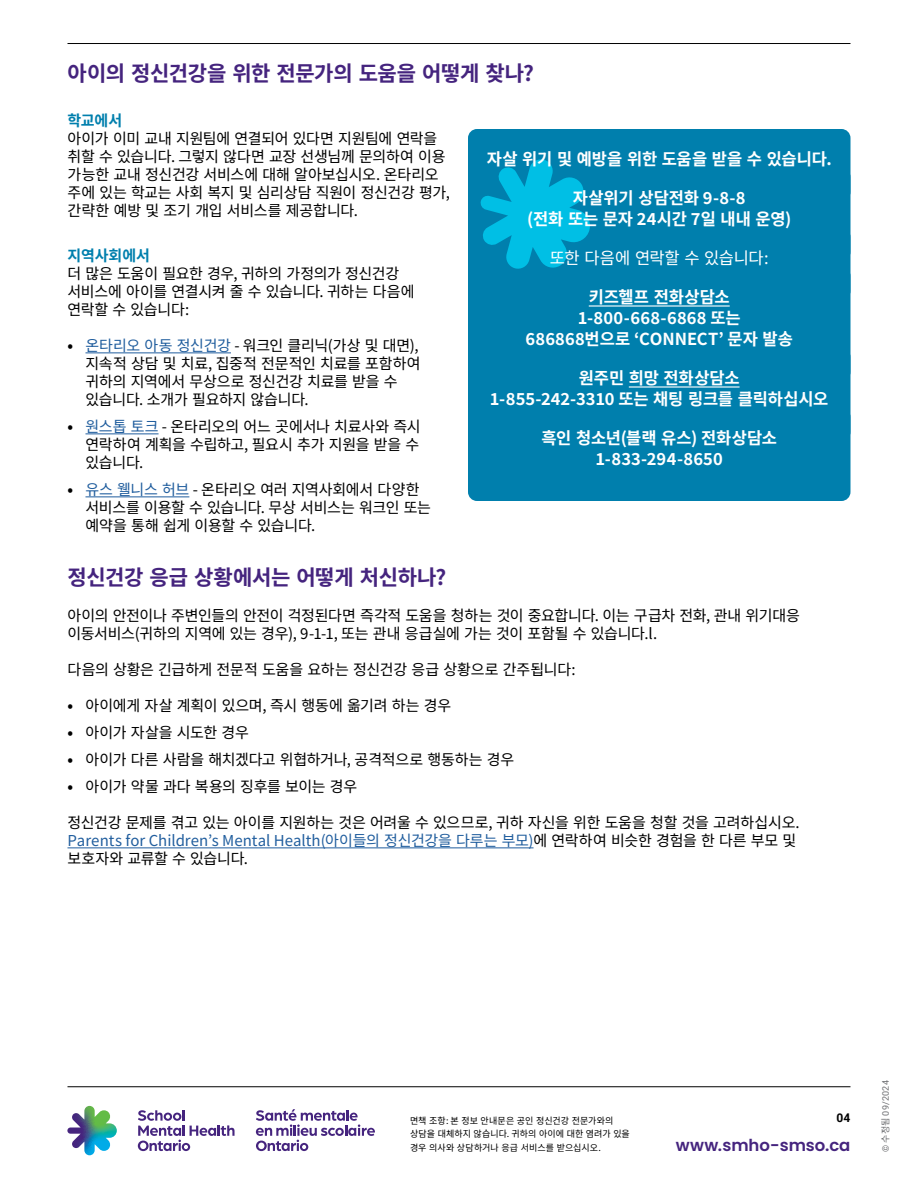
<style>
.page{position:relative;width:918px;height:1188px;background:#fff}
.page>*{position:absolute;margin:0;border:0;box-sizing:border-box;transform-origin:0 0}
.H2_-_Span_2_Columns{font:700 21px "Noto Sans KR";letter-spacing:-.015em;color:#45247e}
.CallOut_-_Blue{font:700 16.5px/21px "Noto Sans KR";color:#fff;text-align:center}
.t1{font:600 16.5px "Poppins";color:#45247e}
.CallOut_-_Blue-2{font:16.5px "Noto Sans KR";letter-spacing:-.02em;color:#fff}
.Body_Copy_-_Span_2_Columns{font:15px/18px "Noto Sans KR";letter-spacing:-.015em;color:#000}
.Bullets_-_Start{font:15px/18px "Noto Sans KR";letter-spacing:-.02em;color:#000}
.Body_Copy{font:15px/18px "Noto Sans KR";letter-spacing:-.02em;color:#000}
.Bullets_-_Start_-_Span_2_Columns{font:15px "Noto Sans KR";letter-spacing:-.015em;color:#000}
.Bullets_-_End_-_Span_2_columns{font:15px "Noto Sans KR";letter-spacing:-.02em;color:#000}
.t2{font:700 15px "Noto Sans KR";color:#007fad}
.t3{font:700 12px "Roboto";color:#000}
.t4{font:9px/13.5px "Noto Sans KR";letter-spacing:.01em;color:#000}
.t5{font:9px "Roboto";letter-spacing:.03em;color:#6d6e71}
.s1{font-weight:700}
.s2{color:#215e9e}
.s3{font-family:"Noto Sans KR"}
</style>
<div class="page">
<hr style="left:86px;top:352px;width:145px;height:1px;background:#215e9e">
<hr style="left:86px;top:434px;width:73px;height:1px;background:#215e9e">
<hr style="left:86px;top:496px;width:103px;height:1px;background:#215e9e">
<div style="left:468px;top:129px;width:382px;height:72px;background:#007fad;border-radius:9px"></div>
<div style="left:468px;top:168px;width:382px;height:93px;background:#007fad;border-radius:9px"></div>
<div style="left:468px;top:228px;width:382px;height:72px;background:#007fad;border-radius:9px"></div>
<div style="left:468px;top:267px;width:382px;height:114px;background:#007fad;border-radius:9px"></div>
<hr style="left:589px;top:305px;width:141px;height:2px;background:#fff">
<div style="left:468px;top:348px;width:382px;height:93px;background:#007fad;border-radius:9px"></div>
<hr style="left:629px;top:386px;width:111px;height:2px;background:#fff">
<div style="left:468px;top:408px;width:382px;height:93px;background:#007fad;border-radius:9px"></div>
<hr style="left:68px;top:848px;width:466px;height:1px;background:#215e9e">
<svg style="left:480px;top:159px;width:110px;height:110px"></svg>
<hr style="left:68px;top:43px;width:782px;height:1px;background:#000">
<hr style="left:68px;top:1086px;width:782px;height:1px;background:#000">
<svg style="left:67px;top:1106px;width:50px;height:49px"></svg>
<svg style="left:256px;top:1109px;width:119px;height:42px"></svg>
<svg style="left:138px;top:1110px;width:97px;height:41px"></svg>
<h2 class="H2_-_Span_2_Columns" style="left:68px;top:61px;width:468px">아이의 정신건강을 위한 전문가의 도움을 어떻게 찾나?</h2>
<h3 class="t2" style="left:68px;top:112px;width:56px">학교에서</h3>
<p class="Body_Copy" style="left:68px;top:130px;width:384px">아이가 이미 교내 지원팀에 연결되어 있다면 지원팀에 연락을 취할 수 있습니다. 그렇지 않다면 교장 선생님께 문의하여 이용 가능한 교내 정신건강 서비스에 대해 알아보십시오. 온타리오 주에 있는 학교는 사회 복지 및 심리상담 직원이 정신건강 평가, 간략한 예방 및 조기 개입 서비스를 제공합니다.</p>
<h3 class="t2" style="left:68px;top:247px;width:84px">지역사회에서</h3>
<p class="Body_Copy" style="left:68px;top:265px;width:349px">더 많은 도움이 필요한 경우, 귀하의 가정의가 정신건강 서비스에 아이를 연결시켜 줄 수 있습니다. 귀하는 다음에 연락할 수 있습니다:</p>
<p class="Bullets_-_Start" style="left:86px;top:337px;width:337px;text-indent:-18px"><span class="s1">•</span> <span class="s2">온타리오 아동 정신건강</span> - 워크인 클리닉(가상 및 대면), 지속적 상담 및 치료, 집중적 전문적인 치료를 포함하여 귀하의 지역에서 무상으로 정신건강 치료를 받을 수 있습니다. 소개가 필요하지 않습니다.</p>
<p class="Bullets_-_Start" style="left:86px;top:418px;width:337px;text-align:justify;text-indent:-18px"><span class="s1">•</span> <span class="s2">원스톱 토크</span> - 온타리오의 어느 곳에서나 치료사와 즉시 연락하여 계획을 수립하고, 필요시 추가 지원을 받을 수 있습니다.</p>
<p class="Bullets_-_Start" style="left:86px;top:481px;width:347px;text-indent:-18px"><span class="s1">•</span> <span class="s2">유스 웰니스 허브</span> - 온타리오 여러 지역사회에서 다양한 서비스를 이용할 수 있습니다. 무상 서비스는 워크인 또는 예약을 통해 쉽게 이용할 수 있습니다.</p>
<p class="CallOut_-_Blue" style="left:487px;top:149px;width:347px">자살 위기 및 예방을 위한 도움을 받을 수 있습니다.</p>
<p class="CallOut_-_Blue" style="left:527px;top:188px;width:266px">자살위기 상담전화 9-8-8<br>(전화 또는 문자 24시간 7일 내내 운영)</p>
<p class="CallOut_-_Blue-2" style="left:550px;top:249px;width:220px">또한 다음에 연락할 수 있습니다:</p>
<p class="CallOut_-_Blue" style="left:526px;top:287px;width:269px">키즈헬프 전화상담소<br>1-800-668-6868 또는<br>686868번으로 ‘CONNECT’ 문자 발송</p>
<p class="CallOut_-_Blue" style="left:490px;top:368px;width:340px">원주민 희망 전화상담소<br>1-855-242-3310 또는 채팅 링크를 클릭하십시오</p>
<p class="CallOut_-_Blue" style="left:541px;top:428px;width:237px">흑인 청소년(블랙 유스) 전화상담소<br>1-833-294-8650</p>
<h2 class="H2_-_Span_2_Columns" style="left:68px;top:565px;width:380px">정신건강 응급 상황에서는 어떻게 처신하나?</h2>
<p class="Body_Copy_-_Span_2_Columns" style="left:68px;top:607px;width:734px">아이의 안전이나 주변인들의 안전이 걱정된다면 즉각적 도움을 청하는 것이 중요합니다. 이는 구급차 전화, 관내 위기대응 이동서비스(귀하의 지역에 있는 경우), 9-1-1, 또는 관내 응급실에 가는 것이 포함될 수 있습니다.l.</p>
<p class="Body_Copy_-_Span_2_Columns" style="left:68px;top:661px;width:510px">다음의 상황은 긴급하게 전문적 도움을 요하는 정신건강 응급 상황으로 간주됩니다:</p>
<p class="Bullets_-_Start_-_Span_2_Columns" style="left:68px;top:697px;width:385px"><span class="s1">•</span> 아이에게 자살 계획이 있으며, 즉시 행동에 옮기려 하는 경우</p>
<p class="Bullets_-_Start_-_Span_2_Columns" style="left:68px;top:724px;width:183px"><span class="s1">•</span> 아이가 자살을 시도한 경우</p>
<p class="Bullets_-_Start_-_Span_2_Columns" style="left:68px;top:751px;width:448px"><span class="s1">•</span> 아이가 다른 사람을 해치겠다고 위협하거나, 공격적으로 행동하는 경우</p>
<p class="Bullets_-_End_-_Span_2_columns" style="left:68px;top:778px;width:291px"><span class="s1">•</span> 아이가 약물 과다 복용의 징후를 보이는 경우</p>
<p class="Body_Copy_-_Span_2_Columns" style="left:67px;top:814px;width:734px">정신건강 문제를 겪고 있는 아이를 지원하는 것은 어려울 수 있으므로, 귀하 자신을 위한 도움을 청할 것을 고려하십시오.<br><span class="s2">Parents for Children’s Mental Health(아이들의 정신건강을 다루는 부모)</span>에 연락하여 비슷한 경험을 한 다른 부모 및 보호자와 교류할 수 있습니다.</p>
<p class="t4" style="left:410px;top:1114px;width:221px">면책 조항: 본 정보 안내문은 공인 정신건강 전문가와의 상담을 대체하지 않습니다. 귀하의 아이에 대한 염려가 있을 경우 의사와 상담하거나 응급 서비스를 받으십시오.</p>
<p class="t3" style="left:836px;top:1109px;width:16px">04</p>
<p class="t1" style="left:676px;top:1135px;width:176px">www.smho-smso.ca</p>
<p class="t5" style="left:879px;top:1152px;width:73px;rotate:-90deg">© <span class="s3">수정됨</span> 09/2024</p>
</div>
